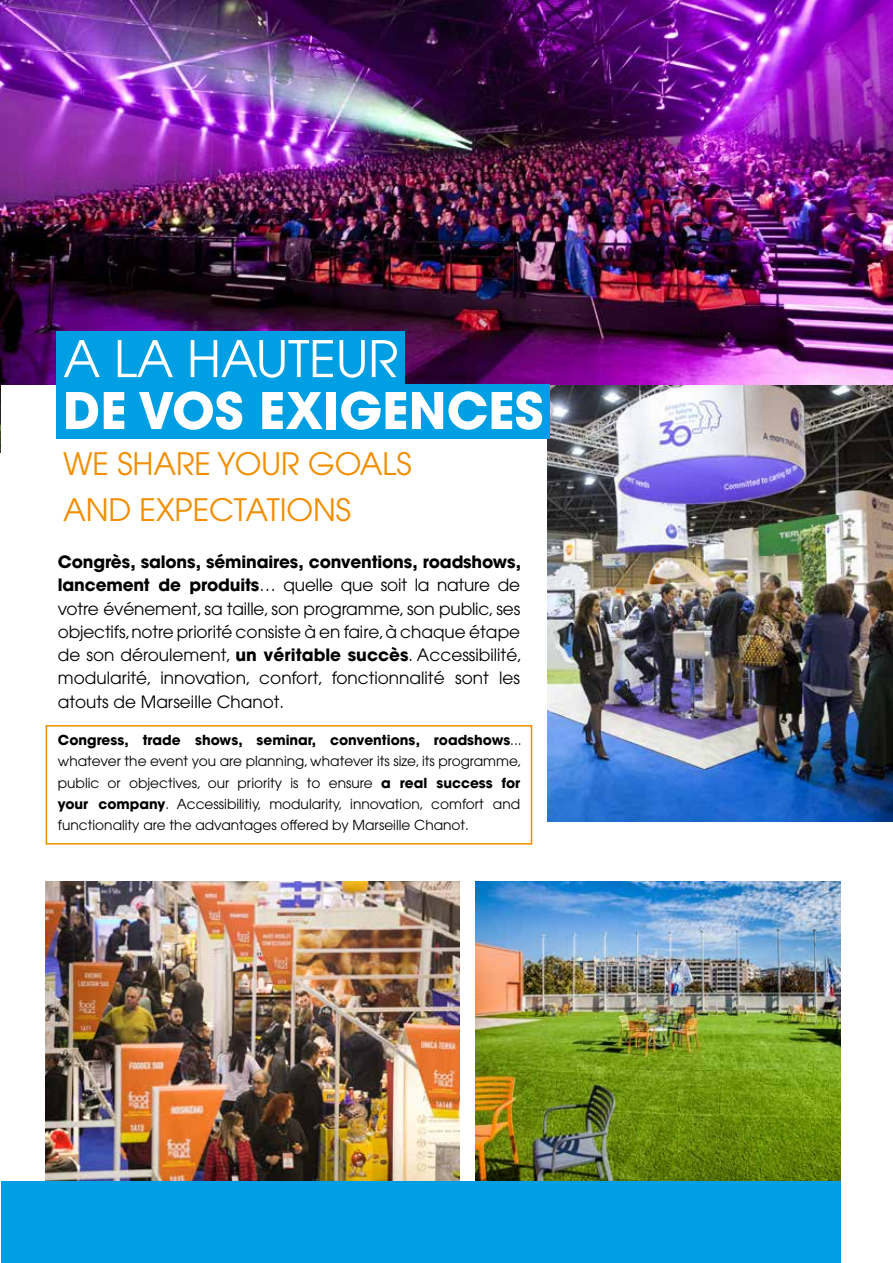
<style>
.page{position:relative;width:893px;height:1263px;background:#fff}
.page>*{position:absolute;margin:0;border:0;box-sizing:border-box;transform-origin:0 0}
.t1{font:700 50.1px "Avant Garde";color:#fff}
.t2{font:50.1px "Avant Garde";letter-spacing:-.005em;color:#fff}
.t3{font:30.75px/46.2px "Avant Garde";letter-spacing:-.005em;color:#f18e00}
.t4{font:16.95px/23.2px "Avant Garde";color:#000;text-align:justify}
.t5{font:13.8px/21.1px "Avant Garde";color:#000;text-align:justify}
.s1{font-weight:700}
</style>
<div class="page">
<img style="left:0;top:385px;width:1px;height:68px">
<img style="left:46px;top:881px;width:413px;height:300px">
<img style="left:548px;top:385px;width:345px;height:437px">
<img style="left:0;top:0;width:893px;height:385px">
<div style="left:56px;top:331px;width:348px;height:60px;background:#009fe3"></div>
<div style="left:56px;top:385px;width:494px;height:54px;background:#009fe3"></div>
<div style="left:46px;top:725px;width:486px;height:119px;border:2px solid #f18e00"></div>
<img style="left:475px;top:881px;width:365px;height:300px">
<div style="left:1px;top:1181px;width:839px;height:82px;background:#009fe3"></div>
<h1 class="t2" style="left:63px;top:329px;width:337px">A LA HAUTEUR</h1>
<h1 class="t1" style="left:63px;top:378px;width:482px">DE VOS EXIGENCES</h1>
<h2 class="t3" style="left:63px;top:441px;width:350px">WE SHARE YOUR GOALS<br>AND EXPECTATIONS</h2>
<p class="t4" style="left:58px;top:550px;width:466px"><span class="s1">Congrès, salons, séminaires, conventions, roadshows, lancement de produits</span>… quelle que soit la nature de votre événement, sa taille, son programme, son public, ses objectifs,notre priorité consiste à en faire, à chaque étape de son déroulement, <span class="s1">un véritable succès</span>. Accessibilité, modularité, innovation, confort, fonctionnalité sont les atouts de Marseille Chanot.</p>
<p class="t5" style="left:58px;top:730px;width:465px"><span class="s1">Congress, trade shows, seminar, conventions, roadshows</span>... whatever the event you are planning, whatever its size, its programme, public or objectives, our priority is to ensure <span class="s1">a real success for your company</span>. Accessibilitiy, modularity, innovation, comfort and functionality are the advantages offered by Marseille Chanot.</p>
</div>
